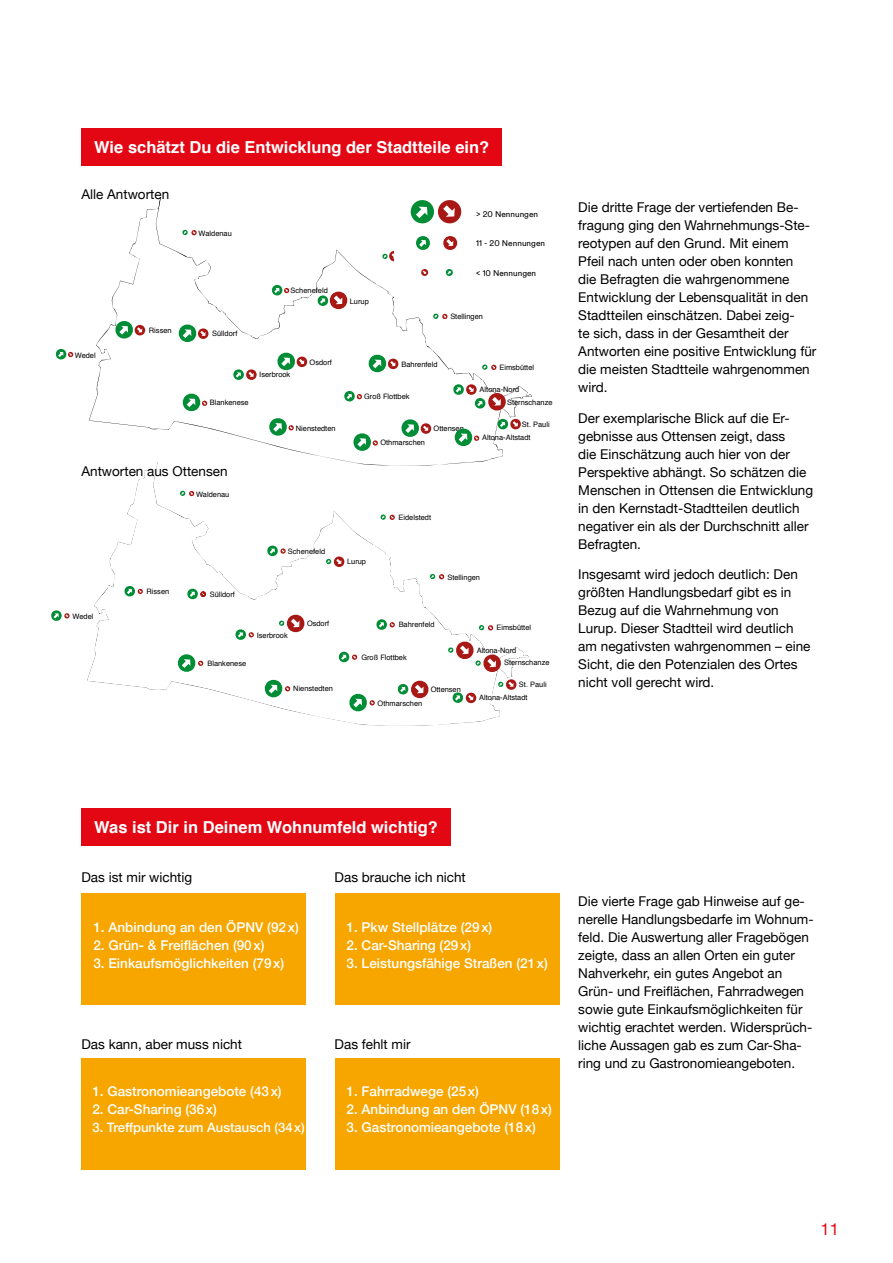
<style>
.page{position:relative;width:893px;height:1263px;background:#fff}
.page>*{position:absolute;margin:0;border:0;box-sizing:border-box;transform-origin:0 0}
.t1{font:700 16.5px "Helvetica";color:#fff}
.t2{font:16.5px "Helvetica Neue";color:#e30512}
.t3{font:13.5px/18px "Helvetica Neue";color:#000}
.t4{font:500 13.5px "Helvetica Neue";color:#fff}
.t5{font:500 13.05px "Helvetica Neue";color:#fff}
.t6{font:9.9px "Helvetica";color:#000}
.t7{font:8.25px "Duesseldorf Circular TT";color:#000}
.t8{font:7.5px "Helvetica";color:#000}
.t9{font:6.15px "Helvetica";color:#000}
</style>
<div class="page">
<svg style="left:87px;top:466px;width:442px;height:260px"></svg>
<svg style="left:180px;top:490px;width:15px;height:6px"></svg>
<svg style="left:187px;top:588px;width:19px;height:12px"></svg>
<svg style="left:124px;top:585px;width:19px;height:12px"></svg>
<svg style="left:338px;top:651px;width:19px;height:12px"></svg>
<svg style="left:376px;top:619px;width:19px;height:11px"></svg>
<svg style="left:279px;top:614px;width:26px;height:19px"></svg>
<svg style="left:235px;top:629px;width:19px;height:11px"></svg>
<svg style="left:177px;top:653px;width:27px;height:20px"></svg>
<svg style="left:264px;top:679px;width:26px;height:19px"></svg>
<svg style="left:51px;top:610px;width:19px;height:11px"></svg>
<svg style="left:326px;top:556px;width:19px;height:11px"></svg>
<svg style="left:267px;top:545px;width:19px;height:12px"></svg>
<svg style="left:380px;top:514px;width:15px;height:6px"></svg>
<svg style="left:430px;top:574px;width:14px;height:6px"></svg>
<svg style="left:479px;top:625px;width:14px;height:6px"></svg>
<svg style="left:348px;top:693px;width:27px;height:19px"></svg>
<svg style="left:397px;top:680px;width:32px;height:19px"></svg>
<svg style="left:452px;top:692px;width:25px;height:12px"></svg>
<svg style="left:498px;top:679px;width:19px;height:11px"></svg>
<svg style="left:448px;top:641px;width:54px;height:32px"></svg>
<svg style="left:89px;top:197px;width:443px;height:269px"></svg>
<svg style="left:178px;top:324px;width:31px;height:19px"></svg>
<svg style="left:401px;top:418px;width:31px;height:20px"></svg>
<svg style="left:277px;top:352px;width:31px;height:19px"></svg>
<svg style="left:368px;top:354px;width:31px;height:19px"></svg>
<svg style="left:115px;top:320px;width:31px;height:19px"></svg>
<svg style="left:233px;top:369px;width:24px;height:11px"></svg>
<svg style="left:497px;top:418px;width:24px;height:12px"></svg>
<svg style="left:382px;top:250px;width:12px;height:12px"></svg>
<svg style="left:344px;top:390px;width:18px;height:12px"></svg>
<svg style="left:453px;top:384px;width:54px;height:27px"></svg>
<svg style="left:317px;top:291px;width:31px;height:19px"></svg>
<svg style="left:182px;top:393px;width:26px;height:19px"></svg>
<svg style="left:268px;top:417px;width:26px;height:20px"></svg>
<svg style="left:353px;top:432px;width:25px;height:20px"></svg>
<svg style="left:454px;top:428px;width:25px;height:19px"></svg>
<svg style="left:182px;top:230px;width:15px;height:6px"></svg>
<svg style="left:433px;top:313px;width:15px;height:6px"></svg>
<svg style="left:482px;top:364px;width:15px;height:6px"></svg>
<svg style="left:271px;top:284px;width:19px;height:12px"></svg>
<svg style="left:55px;top:349px;width:19px;height:11px"></svg>
<div style="left:394px;top:183px;width:159px;height:105px;background:#fff"></div>
<svg style="left:416px;top:236px;width:14px;height:14px"></svg>
<svg style="left:445px;top:269px;width:8px;height:7px"></svg>
<svg style="left:443px;top:236px;width:15px;height:14px"></svg>
<svg style="left:410px;top:200px;width:52px;height:24px"></svg>
<svg style="left:421px;top:269px;width:7px;height:7px"></svg>
<div style="left:81px;top:128px;width:421px;height:37px;background:#e30613"></div>
<div style="left:81px;top:808px;width:370px;height:38px;background:#e30613"></div>
<div style="left:335px;top:893px;width:224px;height:111px;background:#f7a600"></div>
<div style="left:81px;top:893px;width:225px;height:111px;background:#f7a600"></div>
<div style="left:335px;top:1059px;width:224px;height:111px;background:#f7a600"></div>
<div style="left:81px;top:1059px;width:225px;height:111px;background:#f7a600"></div>
<p class="t1" style="left:94px;top:134px;width:397px">Wie schätzt Du die Entwicklung der Stadtteile ein?</p>
<p class="t3" style="left:81px;top:186px;width:89px">Alle Antworten</p>
<p class="t8" style="left:199px;top:227px;width:35px">Waldenau</p>
<p class="t8" style="left:291px;top:284px;width:39px">Schenefeld</p>
<p class="t8" style="left:75px;top:349px;width:22px">Wedel</p>
<p class="t8" style="left:149px;top:324px;width:24px">Rissen</p>
<p class="t8" style="left:212px;top:327px;width:27px">Sülldorf</p>
<p class="t8" style="left:210px;top:397px;width:40px">Blankenese</p>
<p class="t8" style="left:259px;top:368px;width:33px">Iserbrook</p>
<p class="t8" style="left:310px;top:357px;width:24px">Osdorf</p>
<p class="t8" style="left:296px;top:422px;width:41px">Nienstedten</p>
<p class="t3" style="left:81px;top:462px;width:148px">Antworten aus Ottensen</p>
<p class="t6" style="left:87px;top:463px;width:35px">Sülldorf</p>
<p class="t8" style="left:196px;top:488px;width:35px">Waldenau</p>
<p class="t7" style="left:476px;top:209px;width:63px">&gt; 20 Nennungen</p>
<p class="t7" style="left:476px;top:238px;width:70px">11 - 20 Nennungen</p>
<p class="t8" style="left:350px;top:295px;width:21px">Lurup</p>
<p class="t7" style="left:476px;top:267px;width:61px">&lt; 10 Nennungen</p>
<p class="t8" style="left:450px;top:311px;width:34px">Stellingen</p>
<p class="t8" style="left:401px;top:358px;width:38px">Bahrenfeld</p>
<p class="t8" style="left:499px;top:361px;width:36px">Eimsbüttel</p>
<p class="t8" style="left:364px;top:391px;width:47px">Groß Flottbek</p>
<p class="t8" style="left:434px;top:423px;width:32px">Ottensen</p>
<p class="t8" style="left:480px;top:384px;width:41px">Altona-Nord</p>
<p class="t9" style="left:508px;top:396px;width:44px">&gt; 5 Nennungen</p>
<p class="t9" style="left:508px;top:418px;width:44px">3-5 Nennungen</p>
<p class="t8" style="left:507px;top:396px;width:47px">Sternschanze</p>
<p class="t8" style="left:522px;top:418px;width:29px">St. Pauli</p>
<p class="t8" style="left:380px;top:437px;width:46px">Othmarschen</p>
<p class="t6" style="left:403px;top:440px;width:45px">Stellingen</p>
<p class="t8" style="left:482px;top:432px;width:50px">Altona-Altstadt</p>
<p class="t8" style="left:398px;top:511px;width:34px">Eidelstedt</p>
<p class="t8" style="left:147px;top:585px;width:24px">Rissen</p>
<p class="t8" style="left:210px;top:588px;width:27px">Sülldorf</p>
<p class="t6" style="left:198px;top:589px;width:54px">Nienstedten</p>
<p class="t8" style="left:288px;top:545px;width:39px">Schenefeld</p>
<p class="t6" style="left:288px;top:547px;width:62px">Groß Flottbek</p>
<p class="t8" style="left:347px;top:556px;width:21px">Lurup</p>
<p class="t8" style="left:447px;top:571px;width:34px">Stellingen</p>
<p class="t8" style="left:73px;top:610px;width:22px">Wedel</p>
<p class="t8" style="left:207px;top:657px;width:40px">Blankenese</p>
<p class="t8" style="left:257px;top:629px;width:32px">Iserbrook</p>
<p class="t8" style="left:307px;top:617px;width:24px">Osdorf</p>
<p class="t8" style="left:293px;top:683px;width:41px">Nienstedten</p>
<p class="t8" style="left:399px;top:619px;width:37px">Bahrenfeld</p>
<p class="t8" style="left:496px;top:622px;width:36px">Eimsbüttel</p>
<p class="t8" style="left:361px;top:651px;width:47px">Groß Flottbek</p>
<p class="t8" style="left:477px;top:644px;width:41px">Altona-Nord</p>
<p class="t8" style="left:504px;top:657px;width:47px">Sternschanze</p>
<p class="t8" style="left:431px;top:683px;width:32px">Ottensen</p>
<p class="t8" style="left:519px;top:679px;width:29px">St. Pauli</p>
<p class="t8" style="left:378px;top:697px;width:46px">Othmarschen</p>
<p class="t8" style="left:479px;top:692px;width:50px">Altona-Altstadt</p>
<p class="t3" style="left:578px;top:199px;width:240px">Die dritte Frage der vertiefenden Be&shy;fragung ging den Wahrnehmungs-Ste&shy;reotypen auf den Grund. Mit einem Pfeil nach unten oder oben konnten<br>die Befragten die wahrgenommene Entwicklung der Lebensqualität in den Stadtteilen einschätzen. Dabei zeig-<br>te sich, dass in der Gesamtheit der Antworten eine positive Entwicklung für die meisten Stadtteile wahrgenommen wird.</p>
<p class="t3" style="left:578px;top:409px;width:236px">Der exemplarische Blick auf die Er&shy;gebnisse aus Ottensen zeigt, dass<br>die Einschätzung auch hier von der Perspektive abhängt. So schätzen die Menschen in Ottensen die Entwicklung in den Kernstadt-Stadtteilen deutlich negativer ein als der Durchschnitt aller Befragten.</p>
<p class="t3" style="left:578px;top:566px;width:234px">Insgesamt wird jedoch deutlich: Den größten Handlungsbedarf gibt es in Bezug auf die Wahrnehmung von Lurup. Dieser Stadtteil wird deutlich am negativsten wahrgenommen – eine Sicht, die den Potenzialen des Ortes nicht voll gerecht wird.</p>
<p class="t1" style="left:94px;top:814px;width:345px">Was ist Dir in Deinem Wohnumfeld wichtig?</p>
<p class="t3" style="left:81px;top:869px;width:112px">Das ist mir wichtig</p>
<p class="t3" style="left:335px;top:869px;width:133px">Das brauche ich nicht</p>
<p class="t4" style="left:93px;top:916px;width:207px">1. Anbindung an den ÖPNV (92x)</p>
<p class="t4" style="left:93px;top:934px;width:173px">2. Grün- &amp; Freiflächen (90x)</p>
<p class="t4" style="left:93px;top:952px;width:192px">3. Einkaufsmöglichkeiten (79x)</p>
<p class="t4" style="left:347px;top:916px;width:147px">1. Pkw Stellplätze (29x)</p>
<p class="t4" style="left:347px;top:934px;width:126px">2. Car-Sharing (29x)</p>
<p class="t4" style="left:347px;top:952px;width:203px">3. Leistungsfähige Straßen (21x)</p>
<p class="t3" style="left:81px;top:1036px;width:162px">Das kann, aber muss nicht</p>
<p class="t3" style="left:335px;top:1036px;width:78px">Das fehlt mir</p>
<p class="t4" style="left:92px;top:1080px;width:191px">1. Gastronomieangebote (43x)</p>
<p class="t4" style="left:92px;top:1098px;width:126px">2. Car-Sharing (36x)</p>
<p class="t5" style="left:92px;top:1116px;width:214px">3. Treffpunkte zum Austausch (34x)</p>
<p class="t4" style="left:347px;top:1080px;width:134px">1. Fahrradwege (25x)</p>
<p class="t4" style="left:347px;top:1098px;width:207px">2. Anbindung an den ÖPNV (18x)</p>
<p class="t4" style="left:347px;top:1116px;width:191px">3. Gastronomieangebote (18x)</p>
<p class="t3" style="left:578px;top:893px;width:237px">Die vierte Frage gab Hinweise auf ge&shy;nerelle Handlungsbedarfe im Wohnum&shy;feld. Die Auswertung aller Fragebögen zeigte, dass an allen Orten ein guter Nahverkehr, ein gutes Angebot an Grün- und Freiflächen, Fahrradwegen sowie gute Einkaufsmöglichkeiten für wichtig erachtet werden. Widersprüch&shy;liche Aussagen gab es zum Car-Sha&shy;ring und zu Gastronomieangeboten.</p>
<p class="t2" style="left:821px;top:1217px;width:20px">11</p>
</div>
